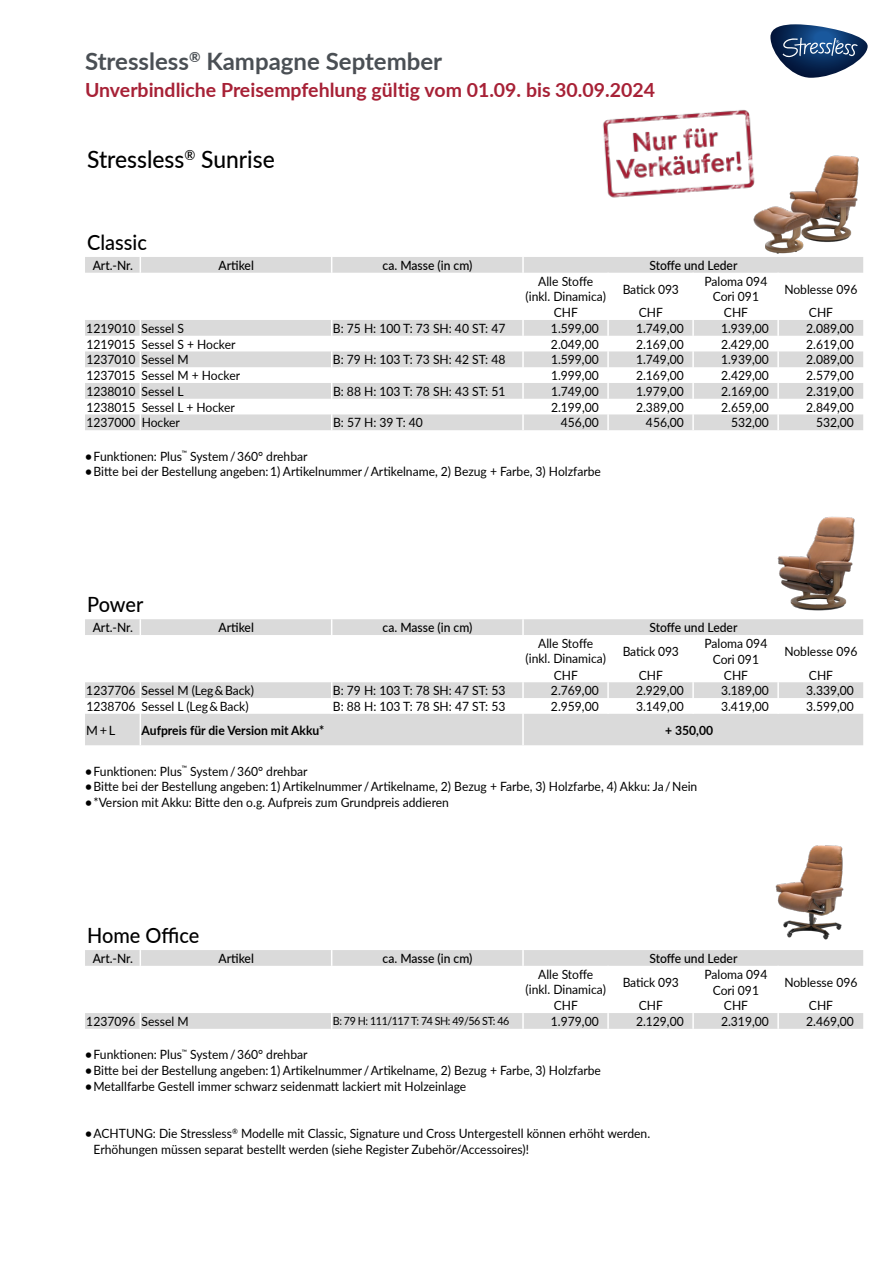
<style>
.page{position:relative;width:893px;height:1263px;background:#fff}
.page>*{position:absolute;margin:0;border:0;box-sizing:border-box;transform-origin:0 0}
.t1{font:700 24px "Lato";color:#4a4f54}
.t2{font:500 24px "Lato";color:#000;scale:.95 1}
.t3{font:500 21px "Lato";color:#000;scale:.95 1}
.t4{font:700 19.5px "Lato";color:#a72136}
.t5{font:12.75px/15px "Lato";color:#000;text-align:center;scale:.95 1}
.t6{font:500 12.75px "Lato";color:#000;scale:.95 1}
.t7{font:700 12.75px "Lato";color:#000;scale:.95 1}
.t8{font:12.75px "Lato";color:#000}
.t9{font:11.25px "Lato";letter-spacing:-.04em;color:#000;scale:.95 1}
.s1{font-weight:700}
</style>
<div class="page">
<img style="left:753px;top:155px;width:106px;height:99px">
<img style="left:777px;top:516px;width:78px;height:95px">
<img style="left:775px;top:845px;width:69px;height:95px">
<img style="left:603px;top:109px;width:162px;height:96px">
<svg style="left:770px;top:24px;width:98px;height:54px"></svg>
<svg style="left:85px;top:257px;width:778px;height:173px"></svg>
<svg style="left:140px;top:257px;width:1px;height:173px"></svg>
<svg style="left:331px;top:257px;width:1px;height:173px"></svg>
<svg style="left:522px;top:257px;width:2px;height:173px"></svg>
<svg style="left:607px;top:273px;width:2px;height:157px"></svg>
<svg style="left:692px;top:273px;width:2px;height:157px"></svg>
<svg style="left:777px;top:273px;width:2px;height:157px"></svg>
<svg style="left:85px;top:619px;width:778px;height:126px"></svg>
<svg style="left:140px;top:619px;width:1px;height:95px"></svg>
<svg style="left:331px;top:619px;width:1px;height:95px"></svg>
<svg style="left:522px;top:619px;width:2px;height:95px"></svg>
<svg style="left:607px;top:635px;width:2px;height:79px"></svg>
<svg style="left:692px;top:635px;width:2px;height:79px"></svg>
<svg style="left:777px;top:635px;width:2px;height:79px"></svg>
<hr style="left:140px;top:714px;width:1px;height:31px;background:#fff">
<hr style="left:522px;top:714px;width:2px;height:31px;background:#fff">
<svg style="left:85px;top:950px;width:778px;height:79px"></svg>
<svg style="left:140px;top:950px;width:1px;height:79px"></svg>
<svg style="left:331px;top:950px;width:1px;height:79px"></svg>
<svg style="left:522px;top:950px;width:2px;height:79px"></svg>
<svg style="left:607px;top:966px;width:2px;height:63px"></svg>
<svg style="left:692px;top:966px;width:2px;height:63px"></svg>
<svg style="left:777px;top:966px;width:2px;height:63px"></svg>
<h1 class="t1" style="left:85px;top:44px;width:359px">Stressless<sup>®</sup> Kampagne September</h1>
<h3 class="t4" style="left:85px;top:76px;width:571px">Unverbindliche Preisempfehlung gültig vom 01.09. bis 30.09.2024</h3>
<h1 class="t2" style="left:87px;top:142px;width:199px">Stressless<sup>®</sup> Sunrise</h1>
<h2 class="t3" style="left:87px;top:227px;width:64px">Classic</h2>
<p class="t6" style="left:93px;top:256px;width:44px">Art.-Nr.</p>
<p class="t6" style="left:218px;top:256px;width:39px">Artikel</p>
<p class="t6" style="left:383px;top:256px;width:96px">ca. Masse (in cm)</p>
<p class="t6" style="left:649px;top:256px;width:94px">Stoffe und Leder</p>
<p class="t5" style="left:526px;top:273px;width:86px">Alle Stoffe (inkl. Dinamica)</p>
<p class="t5" style="left:623px;top:281px;width:61px">Batick 093</p>
<p class="t5" style="left:704px;top:273px;width:68px">Paloma 094</p>
<p class="t5" style="left:713px;top:289px;width:50px">Cori 091</p>
<p class="t5" style="left:784px;top:281px;width:78px">Noblesse 096</p>
<p class="t5" style="left:554px;top:305px;width:27px">CHF</p>
<p class="t5" style="left:639px;top:305px;width:27px">CHF</p>
<p class="t5" style="left:724px;top:305px;width:27px">CHF</p>
<p class="t5" style="left:809px;top:305px;width:27px">CHF</p>
<p class="t5" style="left:86px;top:320px;width:104px">1219010 Sessel S</p>
<p class="t5" style="left:333px;top:320px;width:183px">B: 75 H: 100 T: 73 SH: 40 ST: 47</p>
<p class="t5" style="left:551px;top:320px;width:52px">1.599,00</p>
<p class="t5" style="left:636px;top:320px;width:52px">1.749,00</p>
<p class="t5" style="left:721px;top:320px;width:52px">1.939,00</p>
<p class="t5" style="left:806px;top:320px;width:52px">2.089,00</p>
<p class="t5" style="left:86px;top:336px;width:159px">1219015 Sessel S + Hocker</p>
<p class="t5" style="left:551px;top:336px;width:52px">2.049,00</p>
<p class="t5" style="left:636px;top:336px;width:52px">2.169,00</p>
<p class="t5" style="left:721px;top:336px;width:52px">2.429,00</p>
<p class="t5" style="left:806px;top:336px;width:52px">2.619,00</p>
<p class="t5" style="left:86px;top:352px;width:109px">1237010 Sessel M</p>
<p class="t5" style="left:333px;top:352px;width:183px">B: 79 H: 103 T: 73 SH: 42 ST: 48</p>
<p class="t5" style="left:551px;top:352px;width:52px">1.599,00</p>
<p class="t5" style="left:636px;top:352px;width:52px">1.749,00</p>
<p class="t5" style="left:721px;top:352px;width:52px">1.939,00</p>
<p class="t5" style="left:806px;top:352px;width:52px">2.089,00</p>
<p class="t5" style="left:86px;top:368px;width:163px">1237015 Sessel M + Hocker</p>
<p class="t5" style="left:551px;top:368px;width:52px">1.999,00</p>
<p class="t5" style="left:636px;top:368px;width:52px">2.169,00</p>
<p class="t5" style="left:721px;top:368px;width:52px">2.429,00</p>
<p class="t5" style="left:806px;top:368px;width:52px">2.579,00</p>
<p class="t5" style="left:86px;top:383px;width:104px">1238010 Sessel L</p>
<p class="t5" style="left:333px;top:383px;width:183px">B: 88 H: 103 T: 78 SH: 43 ST: 51</p>
<p class="t5" style="left:551px;top:383px;width:52px">1.749,00</p>
<p class="t5" style="left:636px;top:383px;width:52px">1.979,00</p>
<p class="t5" style="left:721px;top:383px;width:52px">2.169,00</p>
<p class="t5" style="left:806px;top:383px;width:52px">2.319,00</p>
<p class="t5" style="left:86px;top:399px;width:158px">1238015 Sessel L + Hocker</p>
<p class="t5" style="left:551px;top:399px;width:52px">2.199,00</p>
<p class="t5" style="left:636px;top:399px;width:52px">2.389,00</p>
<p class="t5" style="left:721px;top:399px;width:52px">2.659,00</p>
<p class="t5" style="left:806px;top:399px;width:52px">2.849,00</p>
<p class="t5" style="left:86px;top:415px;width:100px">1237000 Hocker</p>
<p class="t5" style="left:333px;top:415px;width:96px">B: 57 H: 39 T: 40</p>
<p class="t5" style="left:561px;top:415px;width:41px">456,00</p>
<p class="t5" style="left:646px;top:415px;width:41px">456,00</p>
<p class="t5" style="left:731px;top:415px;width:41px">532,00</p>
<p class="t5" style="left:816px;top:415px;width:41px">532,00</p>
<p class="t5" style="left:85px;top:448px;width:236px"><span class="s1">•</span>Funktionen: Plus<sup>™</sup> System / 360° drehbar</p>
<p class="t5" style="left:85px;top:464px;width:545px"><span class="s1">•</span>Bitte bei der Bestellung angeben:1) Artikelnummer / Artikelname, 2) Bezug + Farbe, 3) Holzfarbe</p>
<h2 class="t3" style="left:87px;top:589px;width:61px">Power</h2>
<p class="t6" style="left:93px;top:618px;width:44px">Art.-Nr.</p>
<p class="t6" style="left:218px;top:618px;width:39px">Artikel</p>
<p class="t6" style="left:383px;top:618px;width:96px">ca. Masse (in cm)</p>
<p class="t6" style="left:649px;top:618px;width:94px">Stoffe und Leder</p>
<p class="t5" style="left:526px;top:636px;width:86px">Alle Stoffe (inkl. Dinamica)</p>
<p class="t5" style="left:623px;top:643px;width:61px">Batick 093</p>
<p class="t5" style="left:704px;top:635px;width:68px">Paloma 094</p>
<p class="t5" style="left:713px;top:651px;width:50px">Cori 091</p>
<p class="t5" style="left:784px;top:643px;width:78px">Noblesse 096</p>
<p class="t5" style="left:554px;top:667px;width:27px">CHF</p>
<p class="t5" style="left:639px;top:667px;width:27px">CHF</p>
<p class="t5" style="left:724px;top:667px;width:27px">CHF</p>
<p class="t5" style="left:809px;top:667px;width:27px">CHF</p>
<p class="t5" style="left:86px;top:683px;width:178px">1237706 Sessel M (Leg &amp; Back)</p>
<p class="t5" style="left:333px;top:683px;width:183px">B: 79 H: 103 T: 78 SH: 47 ST: 53</p>
<p class="t5" style="left:551px;top:683px;width:52px">2.769,00</p>
<p class="t5" style="left:636px;top:683px;width:52px">2.929,00</p>
<p class="t5" style="left:721px;top:683px;width:52px">3.189,00</p>
<p class="t5" style="left:806px;top:683px;width:52px">3.339,00</p>
<p class="t5" style="left:86px;top:698px;width:172px">1238706 Sessel L (Leg &amp; Back)</p>
<p class="t5" style="left:333px;top:698px;width:183px">B: 88 H: 103 T: 78 SH: 47 ST: 53</p>
<p class="t5" style="left:551px;top:698px;width:52px">2.959,00</p>
<p class="t5" style="left:636px;top:698px;width:52px">3.149,00</p>
<p class="t5" style="left:721px;top:698px;width:52px">3.419,00</p>
<p class="t5" style="left:806px;top:698px;width:52px">3.599,00</p>
<p class="t8" style="left:86px;top:721px;width:30px">M + L</p>
<p class="t7" style="left:142px;top:721px;width:194px">Aufpreis für die Version mit Akku*</p>
<p class="t7" style="left:665px;top:721px;width:52px">+ 350,00</p>
<p class="t5" style="left:85px;top:763px;width:236px"><span class="s1">•</span>Funktionen: Plus<sup>™</sup> System / 360° drehbar</p>
<p class="t5" style="left:85px;top:779px;width:646px"><span class="s1">•</span>Bitte bei der Bestellung angeben:1) Artikelnummer / Artikelname, 2) Bezug + Farbe, 3) Holzfarbe, 4) Akku: Ja / Nein</p>
<p class="t5" style="left:85px;top:794px;width:385px"><span class="s1">•</span>*Version mit Akku: Bitte den o.g. Aufpreis zum Grundpreis addieren</p>
<h2 class="t3" style="left:87px;top:920px;width:120px">Home Office</h2>
<p class="t6" style="left:93px;top:949px;width:44px">Art.-Nr.</p>
<p class="t6" style="left:218px;top:949px;width:39px">Artikel</p>
<p class="t6" style="left:383px;top:949px;width:96px">ca. Masse (in cm)</p>
<p class="t6" style="left:649px;top:949px;width:94px">Stoffe und Leder</p>
<p class="t5" style="left:526px;top:966px;width:86px">Alle Stoffe (inkl. Dinamica)</p>
<p class="t5" style="left:623px;top:974px;width:61px">Batick 093</p>
<p class="t5" style="left:704px;top:966px;width:68px">Paloma 094</p>
<p class="t5" style="left:713px;top:982px;width:50px">Cori 091</p>
<p class="t5" style="left:784px;top:974px;width:78px">Noblesse 096</p>
<p class="t5" style="left:554px;top:998px;width:27px">CHF</p>
<p class="t5" style="left:639px;top:998px;width:27px">CHF</p>
<p class="t5" style="left:724px;top:998px;width:27px">CHF</p>
<p class="t5" style="left:809px;top:998px;width:27px">CHF</p>
<p class="t5" style="left:86px;top:1013px;width:109px">1237096 Sessel M</p>
<p class="t9" style="left:333px;top:1013px;width:187px">B: 79 H: 111/117 T: 74 SH: 49/56 ST: 46</p>
<p class="t5" style="left:551px;top:1013px;width:52px">1.979,00</p>
<p class="t5" style="left:636px;top:1013px;width:52px">2.129,00</p>
<p class="t5" style="left:721px;top:1013px;width:52px">2.319,00</p>
<p class="t5" style="left:806px;top:1013px;width:52px">2.469,00</p>
<p class="t5" style="left:85px;top:1046px;width:236px"><span class="s1">•</span>Funktionen: Plus<sup>™</sup> System / 360° drehbar</p>
<p class="t5" style="left:85px;top:1062px;width:545px"><span class="s1">•</span>Bitte bei der Bestellung angeben:1) Artikelnummer / Artikelname, 2) Bezug + Farbe, 3) Holzfarbe</p>
<p class="t5" style="left:85px;top:1078px;width:403px"><span class="s1">•</span>Metallfarbe Gestell immer schwarz seidenmatt lackiert mit Holzeinlage</p>
<p class="t5" style="left:94px;top:1125px;width:587px;line-height:15.8px;text-align:left;text-indent:-9px"><span class="s1">•</span>ACHTUNG: Die Stressless<sup>®</sup> Modelle mit Classic, Signature und Cross Untergestell können erhöht werden.<br>Erhöhungen müssen separat bestellt werden (siehe Register Zubehör/Accessoires)!</p>
</div>
